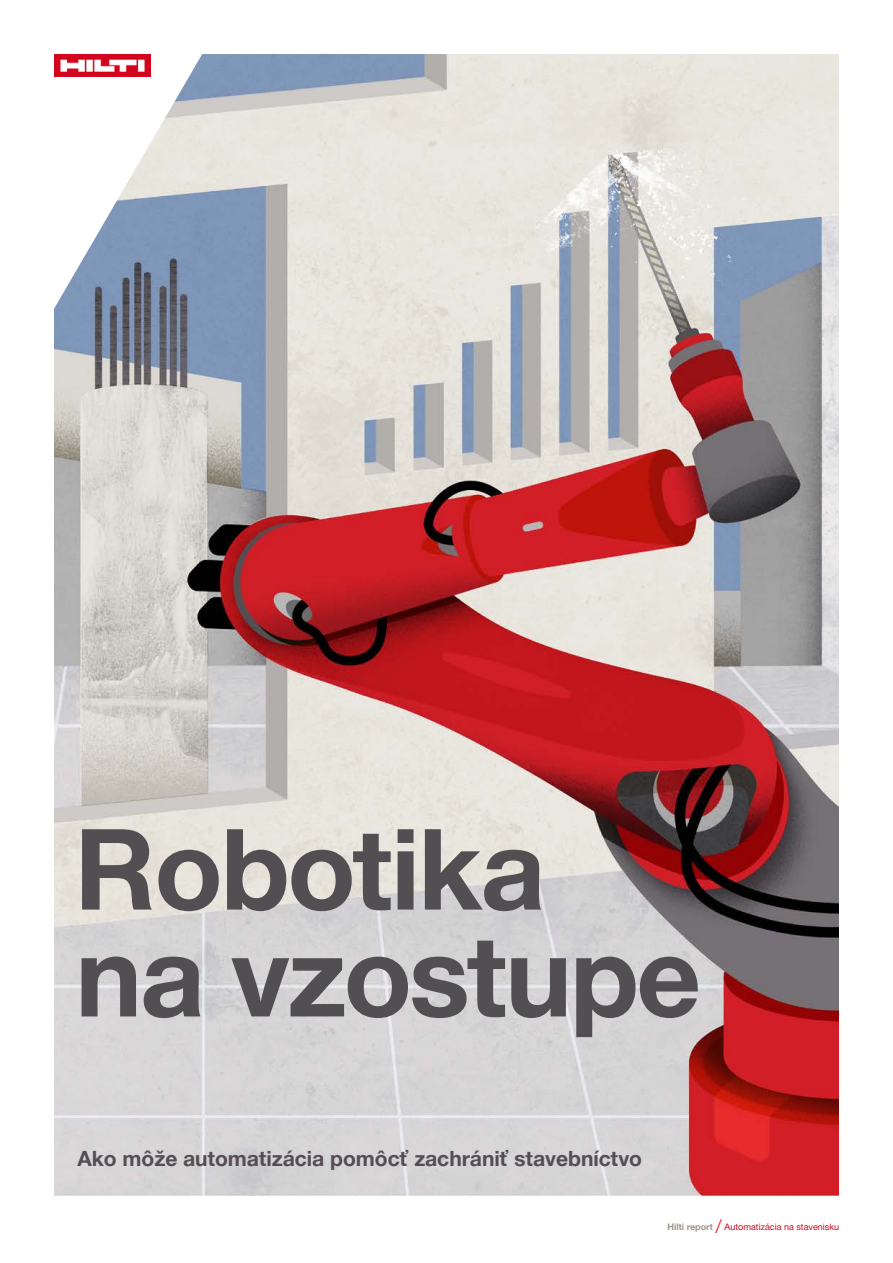
<style>
.page{position:relative;width:893px;height:1263px;background:#fff}
.page>*{position:absolute;margin:0;border:0;box-sizing:border-box;transform-origin:0 0}
.t1{font:700 112.5px/106.8px "Hilti";letter-spacing:-.02em;color:#524f53}
.t2{font:700 21px "Hilti";color:#544e54}
.t3{font:9px "Hilti";color:#d2051e}
.s1{font-weight:700;color:#a19385}
.s2{font-size:15px;color:#f00}
</style>
<div class="page">
<img style="left:54px;top:54px;width:785px;height:1142px">
<svg style="left:54px;top:54px;width:180px;height:347px"></svg>
<img style="left:54px;top:54px;width:97px;height:23px">
<h1 class="t1" style="left:75px;top:817px;width:627px">Robotika na vzostupe</h1>
<p class="t2" style="left:77px;top:1146px;width:566px">Ako môže automatizácia pomôcť zachrániť stavebníctvo</p>
<p class="t3" style="left:667px;top:1222px;width:173px"><span class="s1">Hilti report</span> <span class="s2">/</span> Automatizácia na stavenisku</p>
</div>
